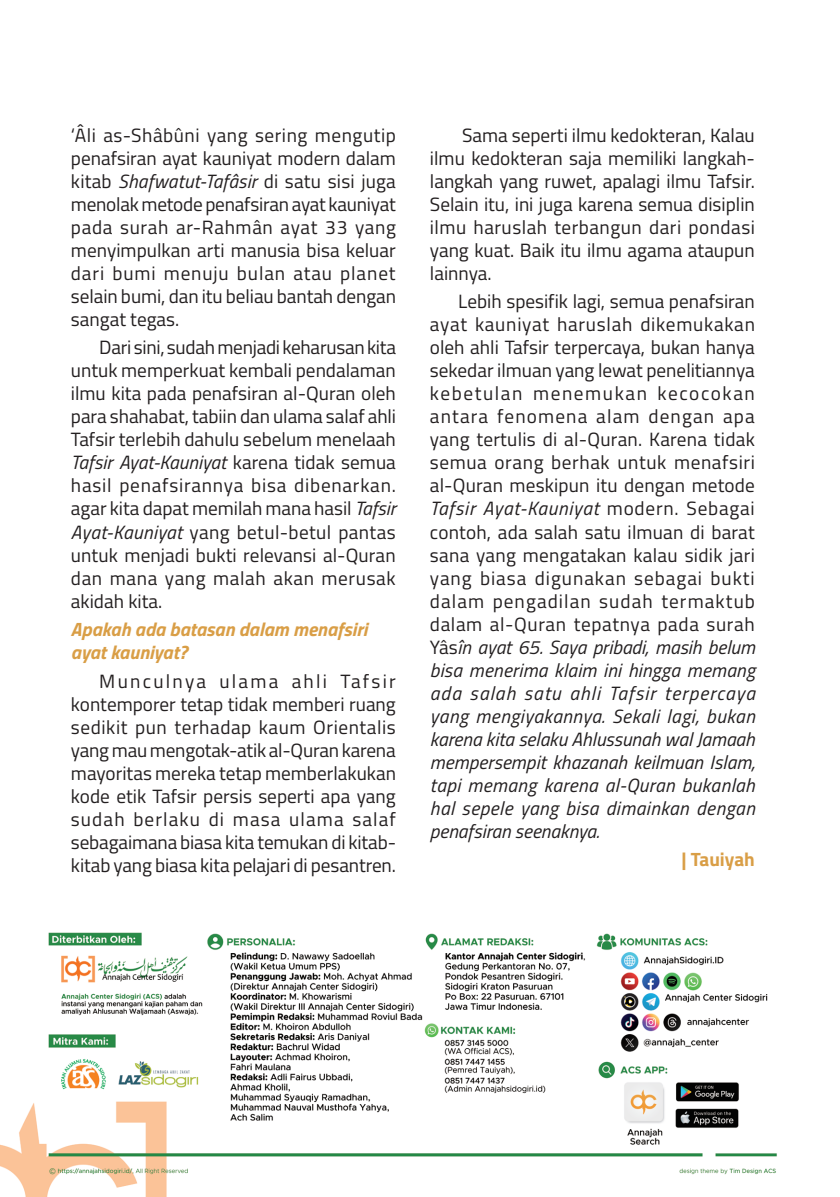
<style>
.page{position:relative;width:840px;height:1197px;background:#fff}
.page>*{position:absolute;margin:0;border:0;box-sizing:border-box;transform-origin:0 0}
.t1{font:19.2px/23px "Titillium Web";color:#231f20;text-align:justify}
.t2{font:italic 700 19.2px/23px "Titillium Web";color:#d99e46}
.t3{font:700 19.2px "Titillium Web";color:#d99e46}
.s1{font-style:italic}
</style>
<div class="page">
<img style="left:0;top:932px;width:777px;height:264px">
<p class="t1" style="left:71px;top:122px;width:326px">‘Âli as-Shâbûni yang sering mengutip penafsiran ayat kauniyat modern dalam kitab <span class="s1">Shafwatut-Tafâsir</span> di satu sisi juga menolak metode penafsiran ayat kauniyat pada surah ar-Rahmân ayat 33 yang menyimpulkan arti manusia bisa keluar dari bumi menuju bulan atau planet selain bumi, dan itu beliau bantah dengan sangat tegas.</p>
<p class="t1" style="left:71px;top:335px;width:326px;text-indent:28px">Dari sini, sudah menjadi keharusan kita untuk memperkuat kembali pendalaman ilmu kita pada penafsiran al-Quran oleh para shahabat, tabiin dan ulama salaf ahli Tafsir terlebih dahulu sebelum menelaah <span class="s1">Tafsir Ayat-Kauniyat</span> karena tidak semua hasil penafsirannya bisa dibenarkan. agar kita dapat memilah mana hasil <span class="s1">Tafsir Ayat-Kauniyat</span> yang betul-betul pantas untuk menjadi bukti relevansi al-Quran dan mana yang malah akan merusak akidah kita.</p>
<p class="t2" style="left:71px;top:616px;width:298px">Apakah ada batasan dalam menafsiri ayat kauniyat?</p>
<p class="t1" style="left:71px;top:668px;width:326px;text-indent:28px">Munculnya ulama ahli Tafsir kontemporer tetap tidak memberi ruang sedikit pun terhadap kaum Orientalis yang mau mengotak-atik al-Quran karena mayoritas mereka tetap memberlakukan kode etik Tafsir persis seperti apa yang sudah berlaku di masa ulama salaf sebagaimana biasa kita temukan di kitab&shy;kitab yang biasa kita pelajari di pesantren.</p>
<p class="t1" style="left:429px;top:122px;width:326px;text-indent:32px">Sama seperti ilmu kedokteran, Kalau ilmu kedokteran saja memiliki langkah&shy;langkah yang ruwet, apalagi ilmu Tafsir.<br>Selain itu, ini juga karena semua disiplin ilmu haruslah terbangun dari pondasi yang kuat. Baik itu ilmu agama ataupun lainnya.</p>
<p class="t1" style="left:429px;top:289px;width:326px;text-indent:28px">Lebih spesifik lagi, semua penafsiran ayat kauniyat haruslah dikemukakan oleh ahli Tafsir terpercaya, bukan hanya sekedar ilmuan yang lewat penelitiannya kebetulan menemukan kecocokan antara fenomena alam dengan apa yang tertulis di al-Quran. Karena tidak semua orang berhak untuk menafsiri al-Quran meskipun itu dengan metode <span class="s1">Tafsir Ayat-Kauniyat</span> modern. Sebagai contoh, ada salah satu ilmuan di barat sana yang mengatakan kalau sidik jari yang biasa digunakan sebagai bukti dalam pengadilan sudah termaktub dalam al-Quran tepatnya pada surah Yâs<span class="s1">în ayat 65. Saya pribadi, masih belum bisa menerima klaim ini hingga memang ada salah satu ahli Tafsir terpercaya yang mengiyakannya. Sekali lagi, bukan karena kita selaku Ahlussunah wal Jamaah mempersempit khazanah keilmuan Islam, tapi memang karena al-Quran bukanlah hal sepele yang bisa dimainkan dengan penafsiran seenaknya.</span></p>
<p class="t3" style="left:681px;top:844px;width:75px">| Tauiyah</p>
</div>
